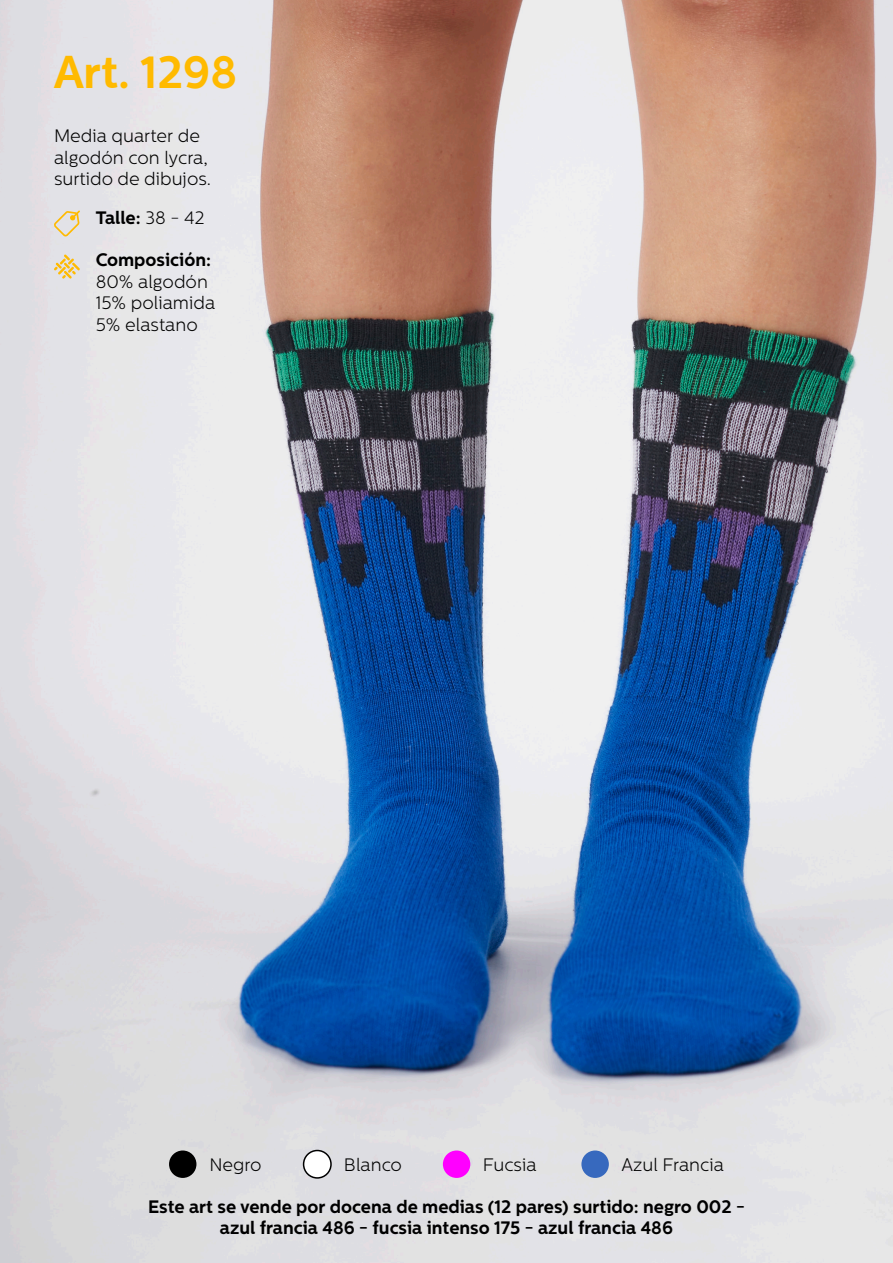
<style>
.page{position:relative;width:893px;height:1263px;background:#fff}
.page>*{position:absolute;margin:0;border:0;box-sizing:border-box;transform-origin:0 0}
.t1{font:700 45px "Centrale Sans";color:#ffba00}
.t2{font:700 18px "Centrale Sans";color:#000}
.t3{font:300 18px/21.6px "Centrale Sans";color:#000}
.s1{font-weight:300}
</style>
<div class="page">
<img style="left:0;top:0;width:893px;height:1263px">
<svg style="left:54px;top:210px;width:26px;height:26px"></svg>
<svg style="left:54px;top:254px;width:26px;height:25px"></svg>
<div style="left:304px;top:1150px;width:27px;height:28px;background:#fff;border-radius:50%"></div>
<div style="left:303px;top:1150px;width:29px;height:29px;border:2px solid #000;border-radius:50%"></div>
<div style="left:443px;top:1150px;width:27px;height:28px;background:#f0f;border-radius:50%"></div>
<div style="left:581px;top:1150px;width:28px;height:28px;background:#3769be;border-radius:50%"></div>
<div style="left:169px;top:1150px;width:27px;height:28px;background:#000;border-radius:50%"></div>
<p class="t1" style="left:54px;top:45px;width:185px">Art. 1298</p>
<p class="t3" style="left:54px;top:125px;width:159px">Media quarter de algodón con lycra, surtido de dibujos.</p>
<p class="t2" style="left:96px;top:207px;width:111px">Talle: <span class="s1">38 - 42</span></p>
<p class="t2" style="left:96px;top:249px;width:117px">Composición:</p>
<p class="t3" style="left:96px;top:271px;width:114px">80% algodón</p>
<p class="t3" style="left:96px;top:292px;width:121px">15% poliamida</p>
<p class="t3" style="left:96px;top:314px;width:104px">5% elastano</p>
<p class="t3" style="left:209px;top:1154px;width:54px">Negro</p>
<p class="t3" style="left:344px;top:1154px;width:60px">Blanco</p>
<p class="t3" style="left:483px;top:1154px;width:55px">Fucsia</p>
<p class="t3" style="left:622px;top:1154px;width:104px">Azul Francia</p>
<p class="t2" style="left:148px;top:1196px;width:598px">Este art se vende por docena de medias (12 pares) surtido: negro 002 -</p>
<p class="t2" style="left:220px;top:1217px;width:455px">azul francia 486 - fucsia intenso 175 - azul francia 486</p>
</div>
